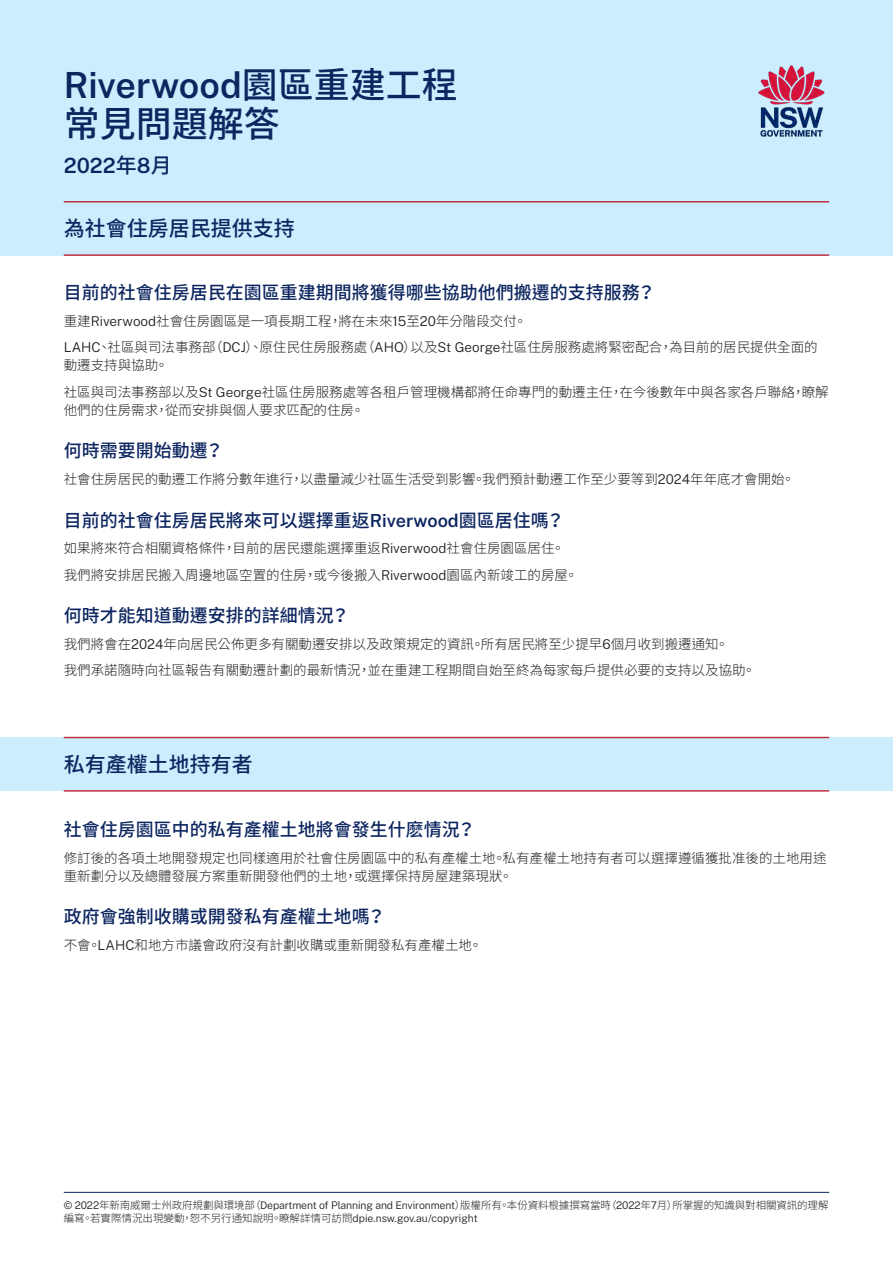
<style>
.page{position:relative;width:893px;height:1263px;background:#fff}
.page>*{position:absolute;margin:0;border:0;box-sizing:border-box;transform-origin:0 0}
.t1{font:600 36px "Public Sans";color:#0d2660}
.t2{font:500 36px "Noto Sans CJ Ktc";color:#0d2660}
.P-Big{font:500 21px "Noto Sans CJ Ktc";color:#0d2660}
.t3{font:600 21px "Public Sans";color:#0d2660}
.Question{font:500 18px "Noto Sans CJ Ktc";color:#0d2660}
.t4{font:300 13.5px/18px "Noto Sans CJ Ktc";color:#231f20}
.t5{font:300 10.5px/13.5px "Noto Sans CJ Ktc";letter-spacing:-.01em;color:#231f20}
.s1{font-family:"Noto Sans CJ Ktc";font-weight:500}
.s2{font-family:"Public Sans"}
.s3{font-family:"Public Sans";font-weight:600}
</style>
<div class="page">
<hr style="left:64px;top:1192px;width:765px;height:1px;background:#0d2660">
<div style="left:0;top:0;width:893px;height:255px;background:#ccedfe"></div>
<hr style="left:64px;top:254px;width:765px;height:2px;background:#c23040">
<hr style="left:64px;top:201px;width:765px;height:2px;background:#c23040">
<img style="left:758px;top:65px;width:67px;height:72px">
<div style="left:0;top:737px;width:893px;height:54px;background:#ccedfe"></div>
<hr style="left:64px;top:790px;width:765px;height:2px;background:#c23040">
<hr style="left:64px;top:737px;width:765px;height:1px;background:#c23040">
<h1 class="t1" style="left:64px;top:61px;width:395px">Riverwood<span class="s1">園區重建工程</span></h1>
<h1 class="t2" style="left:64px;top:103px;width:217px">常見問題解答</h1>
<h1 class="t3" style="left:64px;top:151px;width:109px">2022<span class="s1">年</span>8<span class="s1">月</span></h1>
<p class="P-Big" style="left:64px;top:217px;width:232px">為社會住房居民提供支持</p>
<p class="Question" style="left:64px;top:282px;width:593px">目前的社會住房居民在園區重建期間將獲得哪些協助他們搬遷的支持服務？</p>
<p class="t4" style="left:64px;top:312px;width:465px">重建<span class="s2">Riverwood</span>社會住房園區是一項長期工程，將在未來<span class="s2">15</span>至<span class="s2">20</span>年分階段交付。</p>
<p class="t4" style="left:64px;top:338px;width:755px"><span class="s2">LAHC</span>、社區與司法事務部（<span class="s2">DCJ</span>）、原住民住房服務處（<span class="s2">AHO</span>）以及<span class="s2">St George</span>社區住房服務處將緊密配合，為目前的居民提供全面的動遷支持與協助。</p>
<p class="t4" style="left:64px;top:383px;width:766px">社區與司法事務部以及<span class="s2">St George</span>社區住房服務處等各租戶管理機構都將任命專門的動遷主任，在今後數年中與各家各戶聯絡，瞭解他們的住房需求，從而安排與個人要求匹配的住房。</p>
<p class="Question" style="left:64px;top:441px;width:161px">何時需要開始動遷？</p>
<p class="t4" style="left:64px;top:470px;width:732px">社會住房居民的動遷工作將分數年進行，以盡量減少社區生活受到影響。我們預計動遷工作至少要等到<span class="s2">2024</span>年年底才會開始。</p>
<p class="Question" style="left:64px;top:510px;width:502px">目前的社會住房居民將來可以選擇重返<span class="s3">Riverwood</span>園區居住嗎？</p>
<p class="t4" style="left:64px;top:539px;width:502px">如果將來符合相關資格條件，目前的居民還能選擇重返<span class="s2">Riverwood</span>社會住房園區居住。</p>
<p class="t4" style="left:64px;top:566px;width:516px">我們將安排居民搬入周邊地區空置的住房，或今後搬入<span class="s2">Riverwood</span>園區內新竣工的房屋。</p>
<p class="Question" style="left:64px;top:606px;width:287px">何時才能知道動遷安排的詳細情況？</p>
<p class="t4" style="left:64px;top:635px;width:666px">我們將會在<span class="s2">2024</span>年向居民公佈更多有關動遷安排以及政策規定的資訊。所有居民將至少提早<span class="s2">6</span>個月收到搬遷通知。</p>
<p class="t4" style="left:64px;top:662px;width:693px">我們承諾隨時向社區報告有關動遷計劃的最新情況，並在重建工程期間自始至終為每家每戶提供必要的支持以及協助。</p>
<p class="P-Big" style="left:64px;top:752px;width:190px">私有產權土地持有者</p>
<p class="Question" style="left:64px;top:819px;width:413px">社會住房園區中的私有產權土地將會發生什麽情況？</p>
<p class="t4" style="left:64px;top:849px;width:764px">修訂後的各項土地開發規定也同樣適用於社會住房園區中的私有產權土地。私有產權土地持有者可以選擇遵循獲批准後的土地用途重新劃分以及總體發展方案重新開發他們的土地，或選擇保持房屋建築現狀。</p>
<p class="Question" style="left:64px;top:906px;width:323px">政府會強制收購或開發私有產權土地嗎？</p>
<p class="t4" style="left:64px;top:936px;width:420px">不會。<span class="s2">LAHC</span>和地方市議會政府沒有計劃收購或重新開發私有產權土地。</p>
<p class="t5" style="left:64px;top:1198px;width:766px"><span class="s2">© 2022</span>年新南威爾士州政府規劃與環境部（<span class="s2">Department of Planning and Environment</span>）版權所有。本份資料根據撰寫當時（<span class="s2">2022</span>年<span class="s2">7</span>月）所掌握的知識與對相關資訊的理解編寫。若實際情況出現變動，恕不另行通知說明。瞭解詳情可訪問<span class="s2">dpie.nsw.gov.au/copyright</span></p>
</div>
